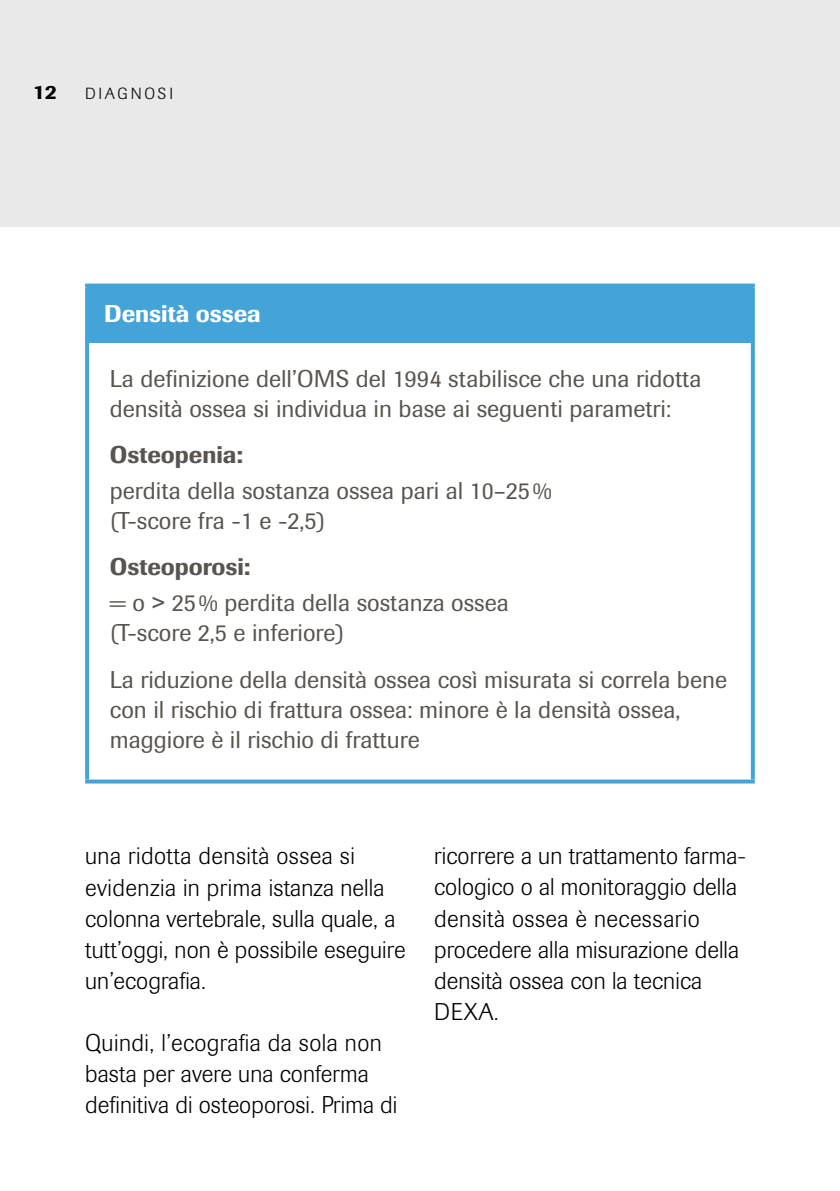
<style>
.page{position:relative;width:840px;height:1191px;background:#fff}
.page>*{position:absolute;margin:0;border:0;box-sizing:border-box;transform-origin:0 0}
.t1{font:24px/30px "Imago";color:#59544f}
.t2{font:300 24px/31px "Imago";letter-spacing:.005em;color:#000}
.t3{font:500 24px "Imago";color:#fff}
.t4{font:500 24px "Imago";color:#59544f}
.t5{font:500 20px "Imago";color:#000}
.t6{font:300 16px "Imago";letter-spacing:.17em;color:#000}
.s1{font-weight:500}
.s2{font-family:"Arial"}
</style>
<div class="page">
<div style="left:0;top:0;width:839px;height:227px;background:#e9e9e9"></div>
<div style="left:87px;top:285px;width:665px;height:56px;background:#44a4d8"></div>
<svg style="left:85px;top:287px;width:2px;height:52px"></svg>
<svg style="left:85px;top:283px;width:669px;height:4px;fill:#44a4d8"></svg>
<hr style="left:750px;top:287px;width:4px;height:52px;background:#44a4d8">
<svg style="left:85px;top:343px;width:4px;height:436px;fill:#44a4d8"></svg>
<hr style="left:85px;top:339px;width:669px;height:4px;background:#44a4d8">
<svg style="left:750px;top:343px;width:4px;height:436px;fill:#44a4d8"></svg>
<svg style="left:85px;top:779px;width:669px;height:4px;fill:#44a4d8"></svg>
<p class="t5" style="left:33px;top:80px;width:25px">12</p>
<p class="t6" style="left:85px;top:85px;width:89px">DIAGNOSI</p>
<p class="t3" style="left:104px;top:299px;width:158px">Densità ossea</p>
<p class="t1" style="left:110px;top:364px;width:593px">La definizione dell’OMS del 1994 stabilisce che una ridotta densità ossea si individua in base ai seguenti parametri:</p>
<p class="t4" style="left:110px;top:440px;width:134px">Osteopenia:</p>
<p class="t1" style="left:110px;top:476px;width:443px">perdita della sostanza ossea pari al 10–25% (T-score fra -1 e -2,5)</p>
<p class="t1" style="left:110px;top:549px;width:400px;line-height:36px"><span class="s1">Osteoporosi:<br></span>= o <span class="s2">&gt;</span> 25% perdita della sostanza ossea</p>
<p class="t1" style="left:110px;top:610px;width:618px;line-height:46px">(T-score 2,5 e inferiore)<br>La riduzione della densità ossea così misurata si correla bene</p>
<p class="t1" style="left:110px;top:694px;width:571px">con il rischio di frattura ossea: minore è la densità ossea, maggiore è il rischio di fratture</p>
<p class="t2" style="left:85px;top:841px;width:322px">una ridotta densità ossea si evidenzia in prima istanza nella colonna vertebrale, sulla quale, a tutt’oggi, non è possibile eseguire un’ecografia.</p>
<p class="t2" style="left:85px;top:1027px;width:313px">Quindi, l’ecografia da sola non basta per avere una conferma definitiva di osteoporosi. Prima di</p>
<p class="t2" style="left:434px;top:841px;width:313px">ricorrere a un trattamento farma&shy;cologico o al monitoraggio della densità ossea è necessario procedere alla misurazione della densità ossea con la tecnica<br>DEXA.</p>
</div>
